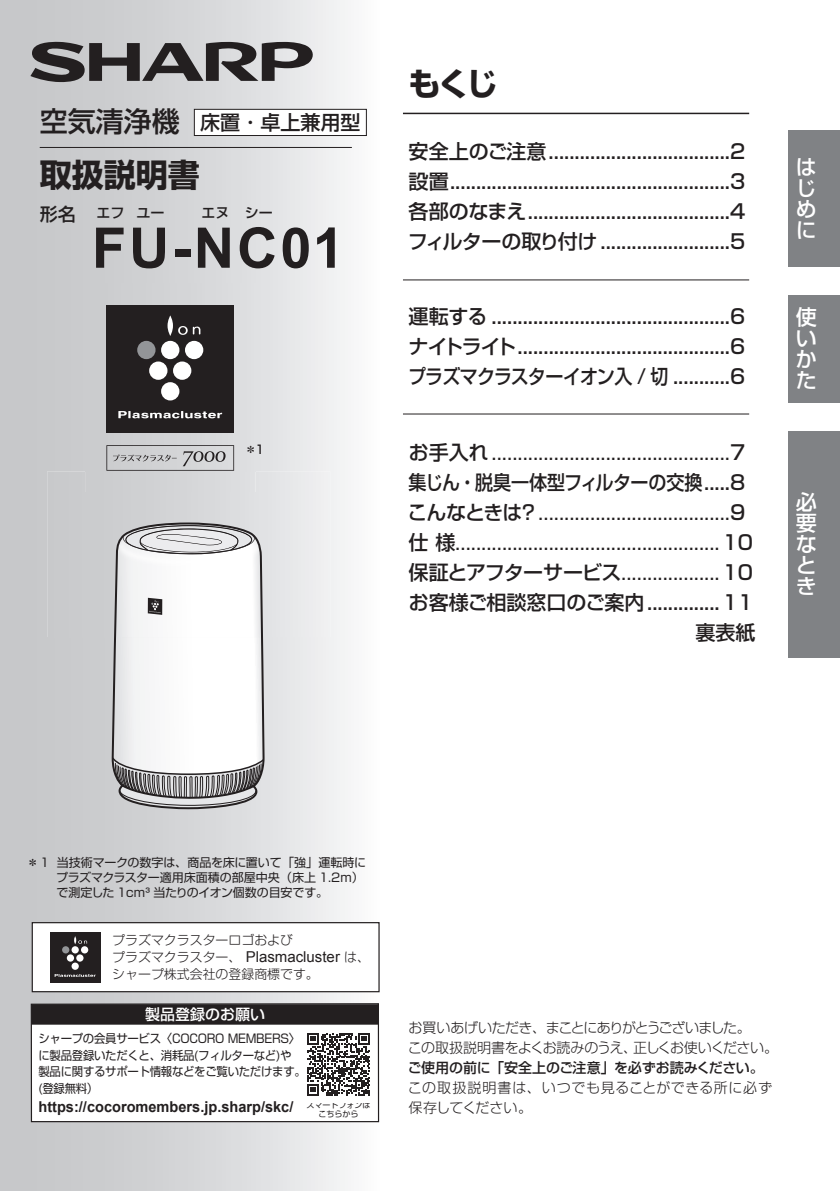
<style>
.page{position:relative;width:840px;height:1191px;background:#fff}
.page>*{position:absolute;margin:0;border:0;box-sizing:border-box;transform-origin:0 0}
.t1{font:700 56px "Arial";letter-spacing:.05em;color:#231f20}
.t2{font:700 32px "Shin Go Pro";color:#231f20}
.t3{font:500 21px/21px "Shin Go Pro";color:#fff;text-align:justify}
.t4{font:500 20px/30px "Shin Go Pro";letter-spacing:-.025em;color:#231f20;text-align:justify}
.t5{font:20px "Shin Go Pro";color:#231f20}
.t6{font:500 20px "Shin Go Pro";color:#231f20}
.t7{font:500 20px "Shin Go Pro";letter-spacing:-.025em;color:#231f20;scale:.9 1}
.t8{font:500 18px "Shin Go Pro";color:#231f20}
.t9{font:700 15px "Arial";color:#231f20}
.t10{font:15px "Arial";color:#231f20}
.t11{font:500 15px "Shin Go Pro";color:#fff}
.t12{font:300 14px/20px "Shin Go Pro";letter-spacing:-.045em;color:#231f20}
.t13{font:500 14px "Shin Go Pro";color:#231f20}
.t14{font:300 14px/20px "Shin Go Pro";letter-spacing:.04em;color:#231f20}
.t15{font:300 12.8px "Shin Go Pro";color:#231f20}
.t16{font:12px/16.6px "Shin Go Pro";letter-spacing:-.025em;color:#231f20;scale:.95 1}
.t17{font:12px/15.2px "Shin Go Pro";letter-spacing:-.025em;color:#231f20}
.t18{font:500 12px "Shin Go Pro";color:#231f20}
.t19{font:8px/9px "Shin Go Pro";color:#231f20;text-align:center}
.s1{font-size:28px}
.s2{font-weight:500}
.s3{font-family:"Shin Go Pro";font-weight:300;font-size:12.8px}
</style>
<div class="page">
<div style="left:788px;top:295px;width:51px;height:108px;background:#808285"></div>
<div style="left:788px;top:431px;width:51px;height:227px;background:#808285"></div>
<div style="left:788px;top:130px;width:51px;height:136px;background:#808285"></div>
<svg style="left:0;top:0;width:380px;height:1191px"></svg>
<svg style="left:30px;top:42px;width:284px;height:40px;background:#787678"></svg>
<div style="left:194px;top:109px;width:172px;height:26px;background:#fff"></div>
<div style="left:194px;top:109px;width:172px;height:27px;border:1px solid #231f20"></div>
<hr style="left:40px;top:147px;width:311px;height:1px;background:#231f20">
<div style="left:32px;top:922px;width:347px;height:69px;background:#fff"></div>
<div style="left:32px;top:922px;width:347px;height:70px;border:1px solid #231f20"></div>
<div style="left:50px;top:932px;width:50px;height:50px;background:#231f20"></div>
<div style="left:62px;top:946px;width:7px;height:7px;background:#939598;border-radius:50%"></div>
<div style="left:71px;top:946px;width:8px;height:7px;background:#fff;border-radius:50%"></div>
<div style="left:71px;top:962px;width:8px;height:7px;background:#fff;border-radius:50%"></div>
<div style="left:67px;top:954px;width:7px;height:7px;background:#fff;border-radius:50%"></div>
<div style="left:76px;top:954px;width:7px;height:7px;background:#fff;border-radius:50%"></div>
<div style="left:81px;top:946px;width:7px;height:7px;background:#fff;border-radius:50%"></div>
<svg style="left:74px;top:936px;width:13px;height:8px"></svg>
<svg style="left:55px;top:974px;width:41px;height:3px"></svg>
<div style="left:31px;top:1003px;width:347px;height:118px;background:#fff"></div>
<div style="left:31px;top:1003px;width:348px;height:119px;border:1px solid #231f20"></div>
<div style="left:31px;top:1004px;width:347px;height:20px;background:#231f20"></div>
<svg style="left:307px;top:1033px;width:63px;height:62px"></svg>
<hr style="left:403px;top:113px;width:345px;height:1px;background:#231f20">
<hr style="left:403px;top:413px;width:345px;height:1px;background:#231f20">
<hr style="left:403px;top:279px;width:345px;height:1px;background:#231f20">
<div style="left:85px;top:283px;width:170px;height:188px;background:#d2d3d5"></div>
<div style="left:106px;top:305px;width:128px;height:127px;background:#231f20"></div>
<svg style="left:167px;top:315px;width:6px;height:21px"></svg>
<div style="left:137px;top:341px;width:18px;height:18px;background:#939598;border-radius:50%"></div>
<div style="left:161px;top:341px;width:18px;height:18px;background:#fff;border-radius:50%"></div>
<div style="left:161px;top:382px;width:18px;height:18px;background:#fff;border-radius:50%"></div>
<div style="left:149px;top:361px;width:18px;height:19px;background:#fff;border-radius:50%"></div>
<div style="left:173px;top:361px;width:18px;height:19px;background:#fff;border-radius:50%"></div>
<div style="left:185px;top:341px;width:18px;height:18px;background:#fff;border-radius:50%"></div>
<svg style="left:178px;top:326px;width:9px;height:9px"></svg>
<svg style="left:193px;top:326px;width:7px;height:8px"></svg>
<svg style="left:118px;top:411px;width:104px;height:7px"></svg>
<svg style="left:106px;top:445px;width:128px;height:26px"></svg>
<img style="left:47px;top:471px;width:283px;height:166px">
<img style="left:85px;top:471px;width:170px;height:21px">
<svg style="left:111px;top:521px;width:154px;height:289px"></svg>
<svg style="left:148px;top:598px;width:14px;height:17px"></svg>
<svg style="left:110px;top:637px;width:155px;height:168px"></svg>
<p class="t4" style="left:40px;top:105px;width:322px"><span class="s1">空気清浄機</span> 床置･卓上兼用型</p>
<h2 class="t2" style="left:40px;top:149px;width:162px">取扱説明書</h2>
<p class="t8" style="left:40px;top:200px;width:38px">形名</p>
<h1 class="t1" style="left:92px;top:209px;width:253px">FU-NC01</h1>
<p class="t13" style="left:96px;top:201px;width:29px">エフ</p>
<p class="t13" style="left:136px;top:201px;width:29px">ユー</p>
<p class="t13" style="left:201px;top:201px;width:29px">エヌ</p>
<p class="t13" style="left:244px;top:201px;width:29px">シー</p>
<p class="t18" style="left:245px;top:440px;width:22px">＊１</p>
<h2 class="t2" style="left:408px;top:59px;width:91px">もくじ</h2>
<p class="t4" style="left:407px;top:134px;width:339px">安全上のご注意⿟...................................2設置⿟......................................................3各部のなまえ⿟.......................................4フィルターの取り付け⿟.........................5</p>
<p class="t4" style="left:408px;top:299px;width:339px">運転する⿟..............................................6ナイトライト⿟.........................................6プラズマクラスターイオン入 / 切⿟...........6</p>
<p class="t5" style="left:408px;top:436px;width:338px"><span class="s2">お手入れ</span> ..............................................<span class="s2">7</span></p>
<p class="t7" style="left:408px;top:466px;width:375px">集じん・脱臭一体型フィルターの交換⿟.....8</p>
<p class="t5" style="left:407px;top:496px;width:339px"><span class="s2">こんなときは？</span> .....................................<span class="s2">9</span></p>
<p class="t5" style="left:408px;top:526px;width:345px"><span class="s2">仕⿟様</span>...................................................<span class="s2">10</span></p>
<p class="t5" style="left:408px;top:556px;width:345px"><span class="s2">保証とアフターサービス</span> ...................<span class="s2">10</span></p>
<p class="t6" style="left:408px;top:586px;width:345px">お客様ご相談窓口のご案内⿟..............11</p>
<p class="t4" style="left:695px;top:615px;width:61px">裏表紙</p>
<p class="t3" style="left:795px;top:154px;width:21px">はじめに</p>
<p class="t3" style="left:795px;top:304px;width:22px">使いかた</p>
<p class="t3" style="left:795px;top:489px;width:22px">必要なとき</p>
<p class="t17" style="left:56px;top:853px;width:311px;text-indent:-30px">＊1 当技術マークの数字は、商品を床に置いて「強」運転時にプラズマクラスター適用床面積の部屋中央（床上 1.2m）で測定した 1cm³ 当たりのイオン個数の目安です。</p>
<p class="t15" style="left:112px;top:929px;width:182px">プラズマクラスターロゴおよび</p>
<p class="t10" style="left:112px;top:947px;width:259px"><span class="s3">プラズマクラスター、</span> Plasmacluster <span class="s3">は、</span></p>
<p class="t15" style="left:112px;top:964px;width:208px">シャープ株式会社の登録商標です。</p>
<p class="t11" style="left:145px;top:1002px;width:122px">製品登録のお願い</p>
<p class="t16" style="left:38px;top:1029px;width:283px">シャープの会員サービス〈COCORO MEMBERS〉に製品登録いただくと、消耗品(フィルターなど)や製品に関するサポート情報などをご覧いただけます。(登録無料）</p>
<p class="t9" style="left:38px;top:1096px;width:256px">https://cocoromembers.jp.sharp/skc/</p>
<p class="t19" style="left:306px;top:1100px;width:65px">スマートフォンはこちらから</p>
<p class="t12" style="left:407px;top:1016px;width:371px">お買いあげいただき、まことにありがとうございました。<br>この取扱説明書をよくお読みのうえ、正しくお使いください。</p>
<p class="t13" style="left:408px;top:1056px;width:357px">ご使用の前に｢安全上のご注意｣を必ずお読みください。</p>
<p class="t14" style="left:407px;top:1076px;width:365px">この取扱説明書は、いつでも見ることができる所に必ず保存してください。</p>
</div>
